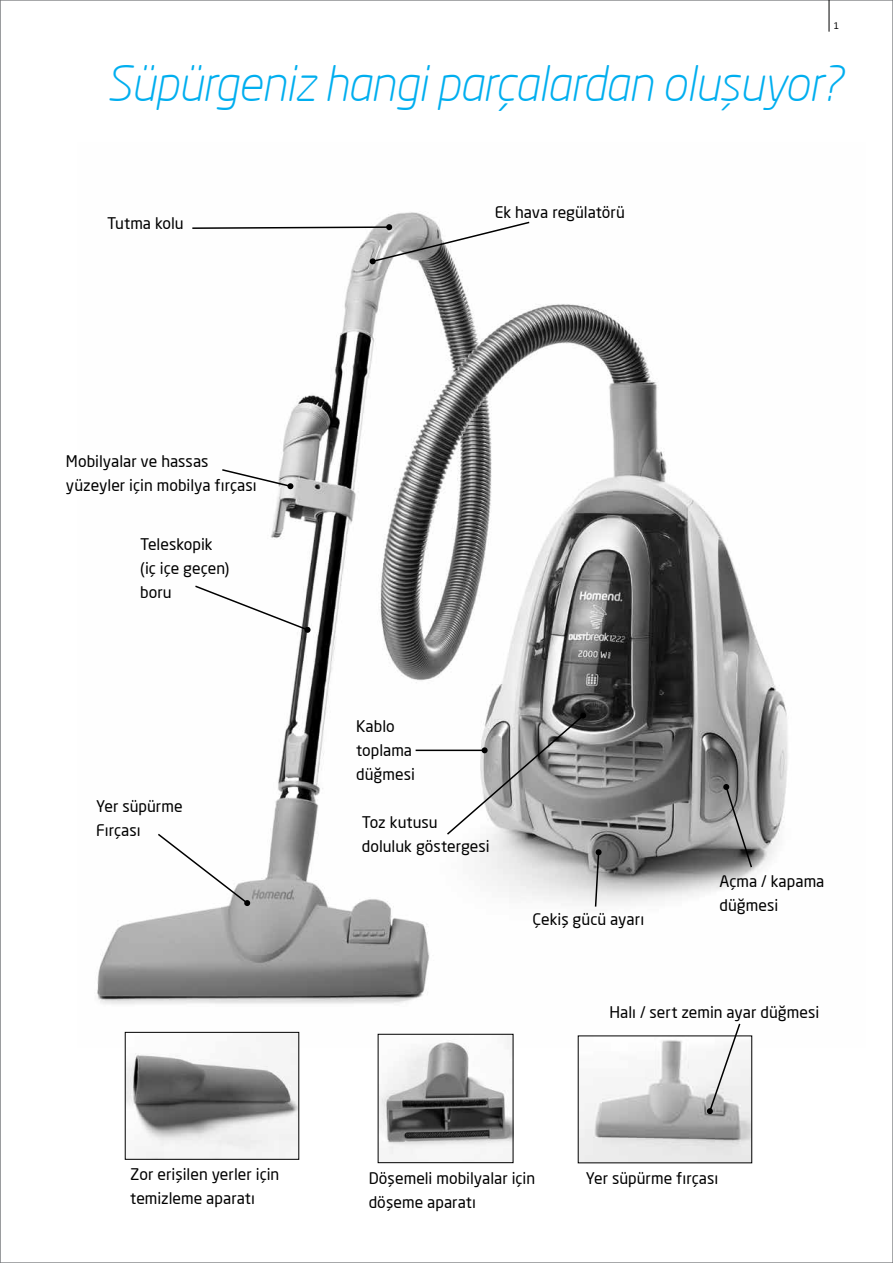
<style>
.page{position:relative;width:893px;height:1263px;background:#fff}
.page>*{position:absolute;margin:0;border:0;box-sizing:border-box;transform-origin:0 0}
.t1{font:italic 300 48px "Neo Sans Pro";letter-spacing:-.02em;color:#00aeef}
.t2{font:15.75px/24px "Neo Sans Pro";color:#000}
.t3{font:9px "Neo Sans Pro";color:#000}
</style>
<div class="page">
<hr style="left:829px;top:0;width:1px;height:32px;background:#000">
<img style="left:97px;top:212px;width:691px;height:835px">
<svg style="left:0;top:0;width:1px;height:1263px"></svg>
<svg style="left:156px;top:832px;width:95px;height:74px"></svg>
<hr style="left:416px;top:749px;width:69px;height:2px;background:#000">
<svg style="left:723px;top:784px;width:30px;height:85px"></svg>
<svg style="left:594px;top:849px;width:8px;height:59px"></svg>
<svg style="left:445px;top:712px;width:141px;height:124px"></svg>
<svg style="left:191px;top:221px;width:340px;height:43px"></svg>
<svg style="left:220px;top:468px;width:73px;height:21px"></svg>
<svg style="left:194px;top:584px;width:117px;height:49px"></svg>
<img style="left:580px;top:1038px;width:170px;height:123px">
<img style="left:380px;top:1036px;width:131px;height:119px">
<div style="left:378px;top:1034px;width:135px;height:129px;border:1px solid #000"></div>
<svg style="left:706px;top:1022px;width:36px;height:92px"></svg>
<img style="left:127px;top:1034px;width:170px;height:123px">
<p class="t3" style="left:834px;top:20px;width:7px">1</p>
<h1 class="t1" style="left:106px;top:54px;width:738px">Süpürgeniz hangi parçalardan oluşuyor?</h1>
<p class="t2" style="left:107px;top:211px;width:78px">Tutma kolu</p>
<p class="t2" style="left:495px;top:200px;width:132px">Ek hava regülatörü</p>
<p class="t2" style="left:66px;top:449px;width:192px">Mobilyalar ve hassas yüzeyler için mobilya fırçası</p>
<p class="t2" style="left:140px;top:532px;width:91px">Teleskopik (iç içe geçen) boru</p>
<p class="t2" style="left:96px;top:793px;width:88px">Yer süpürme<br>Fırçası</p>
<p class="t2" style="left:130px;top:1162px;width:151px">Zor erişilen yerler için temizleme aparatı</p>
<p class="t2" style="left:356px;top:714px;width:60px">Kablo toplama düğmesi</p>
<p class="t2" style="left:362px;top:810px;width:129px">Toz kutusu doluluk göstergesi</p>
<p class="t2" style="left:532px;top:907px;width:113px">Çekiş gücü ayarı</p>
<p class="t2" style="left:719px;top:869px;width:106px">Açma / kapama düğmesi</p>
<p class="t2" style="left:610px;top:999px;width:211px">Halı / sert zemin ayar düğmesi</p>
<p class="t2" style="left:369px;top:1166px;width:168px">Döşemeli mobilyalar için</p>
<p class="t2" style="left:586px;top:1166px;width:134px">Yer süpürme fırçası</p>
<p class="t2" style="left:369px;top:1190px;width:109px">döşeme aparatı</p>
</div>
